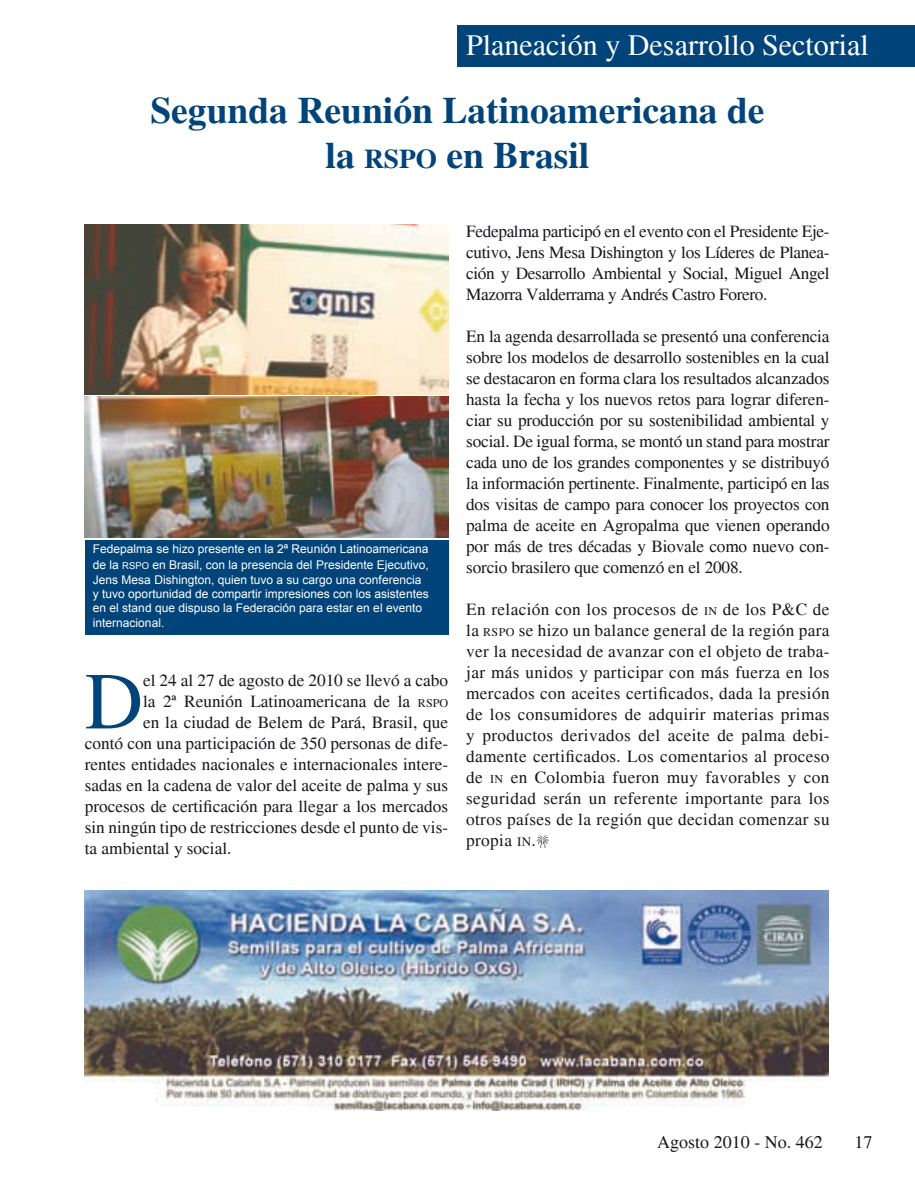
<style>
.page{position:relative;width:915px;height:1191px;background:#fff}
.page>*{position:absolute;margin:0;border:0;box-sizing:border-box;transform-origin:0 0}
.t1{font:80.7px "Times";color:#00447a}
.t2{font:700 37.5px/45px "Times";color:#00447a;text-align:center}
.t3{font:30px "Times";color:#fff}
.t4{font:18px "Times";color:#1a171c}
.t5{font:17.25px/21px "Times";color:#1a171c;text-align:justify}
.t6{font:12px/14.4px "Arial";color:#fff}
.s1{font-size:27.3px}
.s2{font-size:9.45px}
.s3{font-size:12.15px}
.s4{font-size:13.2px}
</style>
<div class="page">
<div style="left:457px;top:25px;width:457px;height:41px;background:#00447a"></div>
<div style="left:85px;top:540px;width:363px;height:95px;background:#00447a"></div>
<img style="left:85px;top:396px;width:363px;height:142px">
<img style="left:85px;top:225px;width:363px;height:169px">
<svg style="left:536px;top:835px;width:13px;height:13px"></svg>
<img style="left:85px;top:890px;width:743px;height:220px">
<h3 class="t3" style="left:466px;top:28px;width:404px">Planeación y Desarrollo Sectorial</h3>
<h2 class="t2" style="left:150px;top:89px;width:615px">Segunda Reunión Latinoamericana de la <span class="s1">RSPO</span> en Brasil</h2>
<p class="t6" style="left:93px;top:541px;width:337px;line-height:16.2px">Fedepalma se hizo presente en la 2ª Reunión Latinoamericana de la <span class="s2">RSPO</span> en Brasil, con la presencia del Presidente Ejecutivo,</p>
<p class="t6" style="left:93px;top:572px;width:337px">Jens Mesa Dishington, quien tuvo a su cargo una conferencia y tuvo oportunidad de compartir impresiones con los asistentes en el stand que dispuso la Federación para estar en el evento internacional.</p>
<h1 class="t1" style="left:85px;top:656px;width:60px">D</h1>
<p class="t5" style="left:143px;top:670px;width:306px">el 24 al 27 de agosto de 2010 se llevó a cabo</p>
<p class="t5" style="left:143px;top:691px;width:306px">la 2ª Reunión Latinoamericana de la <span class="s3">RSPO</span></p>
<p class="t5" style="left:143px;top:712px;width:306px">en la ciudad de Belem de Pará, Brasil, que</p>
<p class="t5" style="left:85px;top:733px;width:365px">contó con una participación de 350 personas de dife-</p>
<p class="t5" style="left:85px;top:754px;width:365px">rentes entidades nacionales e internacionales intere-</p>
<p class="t5" style="left:85px;top:775px;width:365px">sadas en la cadena de valor del aceite de palma y sus</p>
<p class="t5" style="left:85px;top:796px;width:365px">procesos de certificación para llegar a los mercados</p>
<p class="t5" style="left:85px;top:817px;width:365px">sin ningún tipo de restricciones desde el punto de vis-</p>
<p class="t5" style="left:85px;top:838px;width:148px">ta ambiental y social.</p>
<p class="t5" style="left:466px;top:221px;width:365px">Fedepalma participó en el evento con el Presidente Eje&shy;cutivo, Jens Mesa Dishington y los Líderes de Planea&shy;ción y Desarrollo Ambiental y Social, Miguel Angel Mazorra Valderrama y Andrés Castro Forero.</p>
<p class="t5" style="left:466px;top:326px;width:365px">En la agenda desarrollada se presentó una conferencia sobre los modelos de desarrollo sostenibles en la cual se destacaron en forma clara los resultados alcanzados hasta la fecha y los nuevos retos para lograr diferen&shy;ciar su producción por su sostenibilidad ambiental y social. De igual forma, se montó un stand para mostrar cada uno de los grandes componentes y se distribuyó la información pertinente. Finalmente, participó en las dos visitas de campo para conocer los proyectos con palma de aceite en Agropalma que vienen operando por más de tres décadas y Biovale como nuevo con&shy;sorcio brasilero que comenzó en el 2008.</p>
<p class="t5" style="left:466px;top:599px;width:365px">En relación con los procesos de <span class="s3">IN</span> de los P&amp;C de la <span class="s3">RSPO</span> se hizo un balance general de la región para ver la necesidad de avanzar con el objeto de traba&shy;jar más unidos y participar con más fuerza en los mercados con aceites certificados, dada la presión de los consumidores de adquirir materias primas y productos derivados del aceite de palma debi&shy;damente certificados. Los comentarios al proceso de <span class="s3">IN</span> en Colombia fueron muy favorables y con seguridad serán un referente importante para los otros países de la región que decidan comenzar su propia <span class="s4">IN</span>.</p>
<p class="t4" style="left:657px;top:1132px;width:167px">Agosto 2010 - No. 462</p>
<p class="t4" style="left:854px;top:1132px;width:19px">17</p>
</div>
